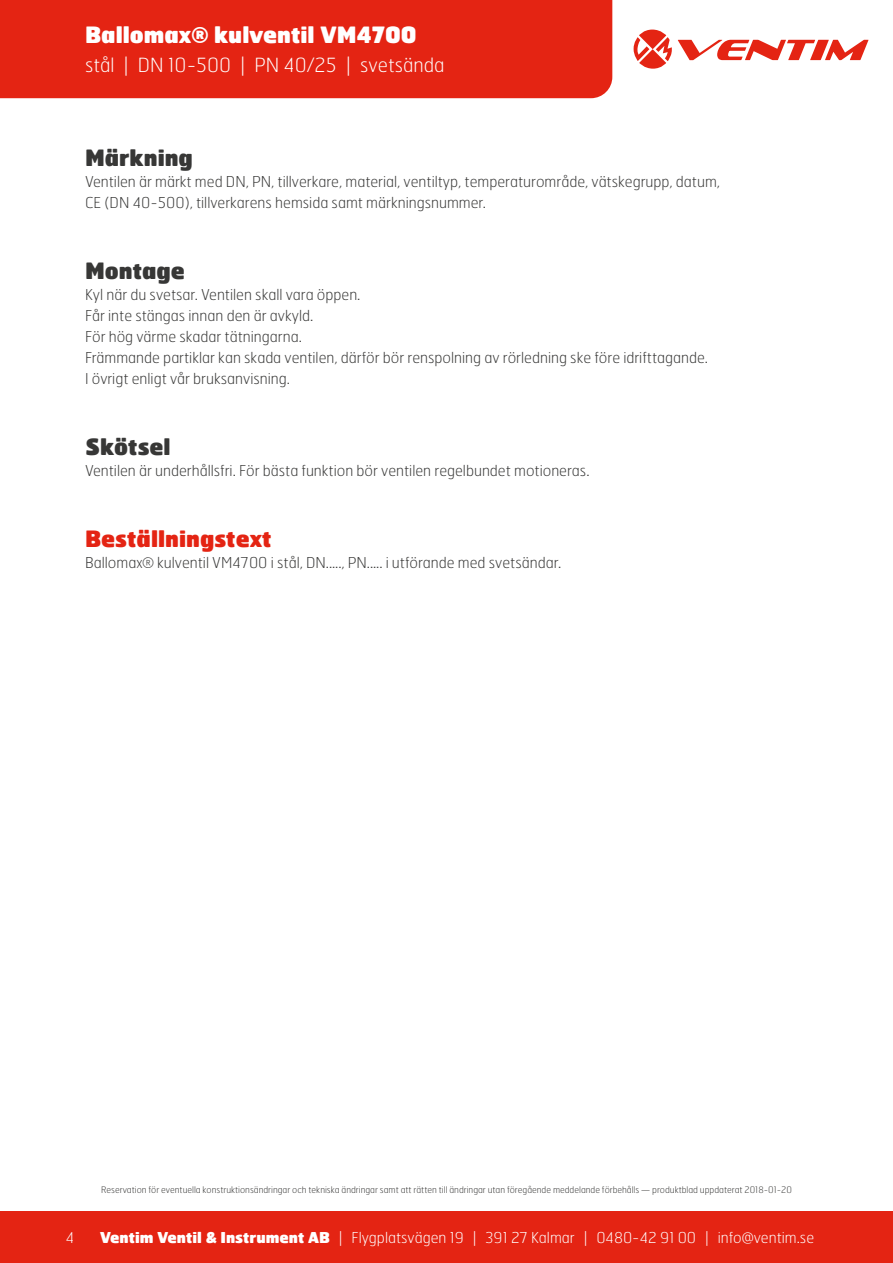
<style>
.page{position:relative;width:893px;height:1263px;background:#fff}
.page>*{position:absolute;margin:0;border:0;box-sizing:border-box;transform-origin:0 0}
.t1{font:900 22.5px "Hermes FB";color:#fff}
.t2{font:900 22.5px "Hermes FB";color:#373736}
.t3{font:900 22.5px "Hermes FB";color:#e42413}
.t4{font:100 19.5px "Hermes FB";color:#fff}
.t5{font:100 15px/21px "Hermes FB";color:#373736}
.t6{font:100 15px "Hermes FB";color:#fff}
.t7{font:100 9px "Hermes FB";color:#373736}
.s1{font-weight:900}
</style>
<div class="page">
<div style="left:0;top:1212px;width:893px;height:51px;background:#e42413"></div>
<div style="left:0;top:0;width:612px;height:98px;background:#e42413"></div>
<svg style="left:634px;top:30px;width:38px;height:39px"></svg>
<svg style="left:678px;top:40px;width:190px;height:20px"></svg>
<h1 class="t1" style="left:85px;top:20px;width:333px">Ballomax® kulventil VM4700</h1>
<h2 class="t4" style="left:85px;top:52px;width:361px">stål | DN 10-500 | PN 40/25 | svetsända</h2>
<h1 class="t2" style="left:85px;top:143px;width:109px">Märkning</h1>
<p class="t5" style="left:85px;top:171px;width:636px">Ventilen är märkt med DN, PN, tillverkare, material, ventiltyp, temperaturområde, vätskegrupp, datum,<br>CE (DN 40-500), tillverkarens hemsida samt märkningsnummer.</p>
<h1 class="t2" style="left:85px;top:256px;width:101px">Montage</h1>
<p class="t5" style="left:85px;top:284px;width:624px">Kyl när du svetsar. Ventilen skall vara öppen.<br>Får inte stängas innan den är avkyld.<br>För hög värme skadar tätningarna.<br>Främmande partiklar kan skada ventilen, därför bör renspolning av rörledning ske före idrifttagande.<br>I övrigt enligt vår bruksanvisning.</p>
<h1 class="t2" style="left:85px;top:432px;width:87px">Skötsel</h1>
<p class="t5" style="left:85px;top:460px;width:506px">Ventilen är underhållsfri. För bästa funktion bör ventilen regelbundet motioneras.</p>
<h1 class="t3" style="left:85px;top:524px;width:188px">Beställningstext</h1>
<p class="t5" style="left:85px;top:552px;width:478px">Ballomax® kulventil VM4700 i stål, DN....., PN..... i utförande med svetsändar.</p>
<p class="t6" style="left:66px;top:1228px;width:10px">4</p>
<p class="t7" style="left:101px;top:1184px;width:692px">Reservation för eventuella konstruktionsändringar och tekniska ändringar samt att rätten till ändringar utan föregående meddelande förbehålls — produktblad uppdaterat 2018-01-20</p>
<p class="t6" style="left:100px;top:1228px;width:716px"><span class="s1">Ventim Ventil &amp; Instrument AB</span> | Flygplatsvägen 19 | 391 27 Kalmar | 0480-42 91 00 | info@ventim.se</p>
</div>
